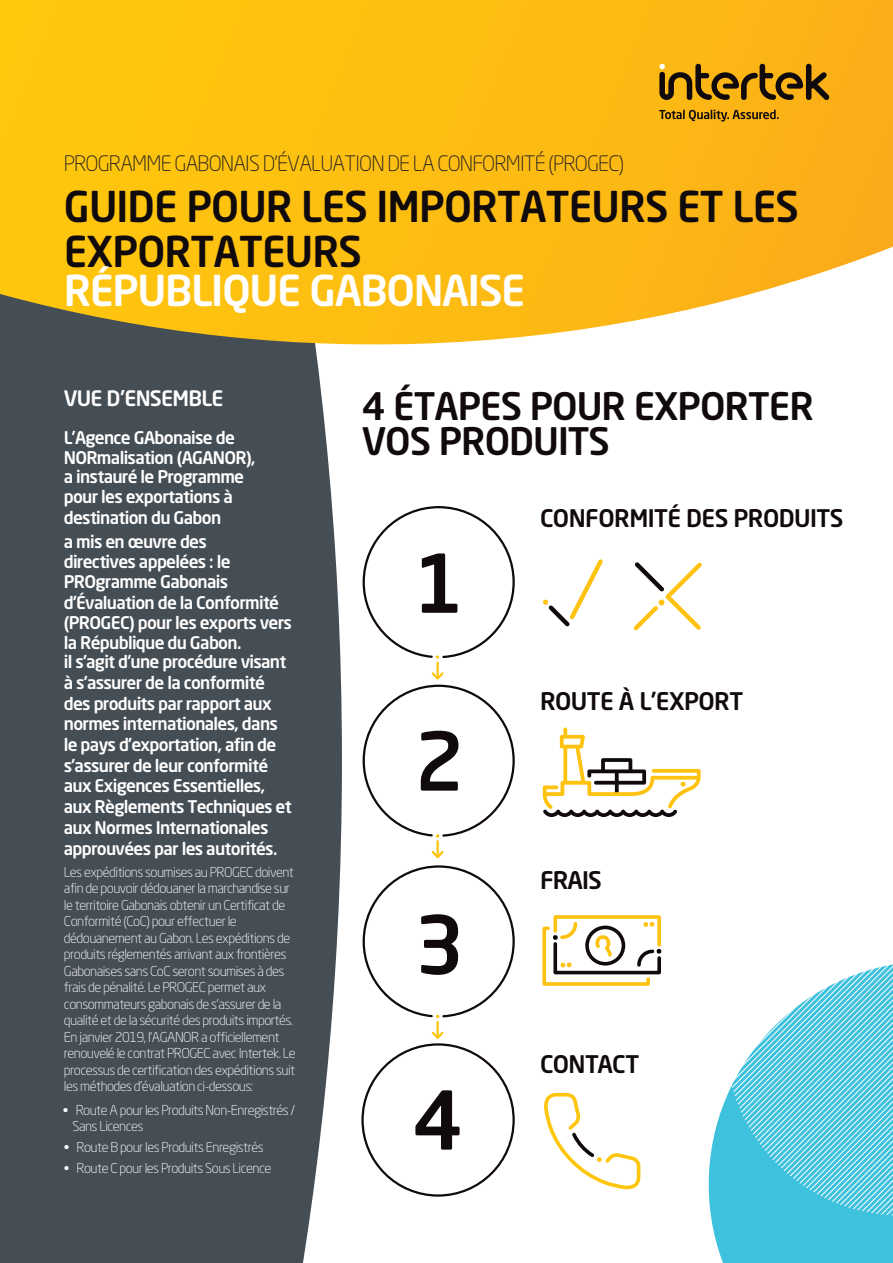
<style>
.page{position:relative;width:893px;height:1263px;background:#fff}
.page>*{position:absolute;margin:0;border:0;box-sizing:border-box;transform-origin:0 0}
.t1{font:500 42px/44.4px "Neo Sans Std";letter-spacing:-.02em;color:#110a0c}
.t2{font:500 42px "Neo Sans Std";letter-spacing:-.035em;color:#fff}
.t3{font:500 37.5px/35.4px "Neo Sans Std";letter-spacing:-.025em;color:#110a0c}
.t4{font:500 24px "Neo Sans Std";letter-spacing:-.025em;color:#110a0c}
.t5{font:300 21px "Neo Sans Std";letter-spacing:-.04em;color:#231f20}
.t6{font:500 21px "Neo Sans Std";letter-spacing:-.035em;color:#fff}
.t7{font:500 17.25px/20.7px "Neo Sans Std";letter-spacing:-.04em;color:#fff}
.t8{font:300 13.5px/16.5px "Neo Sans Std";letter-spacing:-.04em;color:#fff}
</style>
<div class="page">
<div style="left:0;top:374px;width:342px;height:889px;background:#464e55"></div>
<svg style="left:0;top:0;width:893px;height:374px;background:#f4be2d"></svg>
<svg style="left:659px;top:64px;width:170px;height:36px;background:#a17312"></svg>
<svg style="left:659px;top:110px;width:120px;height:12px"></svg>
<svg style="left:709px;top:1098px;width:184px;height:165px;background:#4cc5df"></svg>
<svg style="left:726px;top:964px;width:167px;height:251px"></svg>
<svg style="left:415px;top:1090px;width:45px;height:60px"></svg>
<svg style="left:544px;top:1093px;width:96px;height:96px"></svg>
<svg style="left:543px;top:727px;width:158px;height:90px"></svg>
<svg style="left:542px;top:915px;width:120px;height:71px"></svg>
<svg style="left:543px;top:559px;width:60px;height:68px"></svg>
<svg style="left:633px;top:562px;width:69px;height:69px"></svg>
<svg style="left:362px;top:506px;width:153px;height:533px"></svg>
<h3 class="t5" style="left:64px;top:151px;width:562px">PROGRAMME GABONAIS D’ÉVALUATION DE LA CONFORMITÉ (PROGEC)</h3>
<h1 class="t1" style="left:64px;top:184px;width:737px">GUIDE POUR LES IMPORTATEURS ET LES<br>EXPORTATEURS</h1>
<h1 class="t2" style="left:64px;top:264px;width:463px">RÉPUBLIQUE GABONAISE</h1>
<h3 class="t6" style="left:64px;top:385px;width:161px">VUE D’ENSEMBLE</h3>
<p class="t7" style="left:64px;top:427px;width:193px;line-height:20px">L’Agence GAbonaise de<br>NORmalisation (AGANOR), a instauré le Programme pour les exportations à destination du Gabon</p>
<p class="t7" style="left:64px;top:531px;width:230px;line-height:20.1px">a mis en œuvre des<br>directives appelées : le<br>PROgramme Gabonais d’Évaluation de la Conformité (PROGEC) pour les exports vers la République du Gabon.<br>il s'agit d'une procédure visant</p>
<p class="t7" style="left:64px;top:672px;width:229px">à s'assurer de la conformité des produits par rapport aux normes internationales, dans le pays d'exportation, afin de s’assurer de leur conformité aux Exigences Essentielles, aux Règlements Techniques et aux Normes Internationales approuvées par les autorités.</p>
<p class="t8" style="left:64px;top:863px;width:233px">Les expéditions soumises au PROGEC doivent afin de pouvoir dédouaner la marchandise sur le territoire Gabonais obtenir un Certificat de Conformité (CoC) pour effectuer le dédouanement au Gabon. Les expéditions de produits réglementés arrivant aux frontières Gabonaises sans CoC seront soumises à des frais de pénalité. Le PROGEC permet aux consommateurs gabonais de s'assurer de la qualité et de la sécurité des produits importés.<br>En janvier 2019, l’AGANOR a officiellement renouvelé le contrat PROGEC avec Intertek. Le processus de certification des expéditions suit les méthodes d'évaluation ci-dessous:</p>
<p class="t8" style="left:72px;top:1102px;width:224px;line-height:15.9px;text-indent:-9px">• Route A pour les Produits Non-Enregistrés /<br>Sans Licences</p>
<p class="t8" style="left:64px;top:1139px;width:202px">• Route B pour les Produits Enregistrés</p>
<p class="t8" style="left:64px;top:1159px;width:209px">• Route C pour les Produits Sous Licence</p>
<h2 class="t3" style="left:362px;top:388px;width:454px">4 ÉTAPES POUR EXPORTER<br>VOS PRODUITS</h2>
<h3 class="t4" style="left:540px;top:503px;width:305px">CONFORMITÉ DES PRODUITS</h3>
<h3 class="t4" style="left:540px;top:686px;width:205px">ROUTE À L’EXPORT</h3>
<h3 class="t4" style="left:540px;top:865px;width:63px">FRAIS</h3>
<h3 class="t4" style="left:540px;top:1049px;width:101px">CONTACT</h3>
</div>
